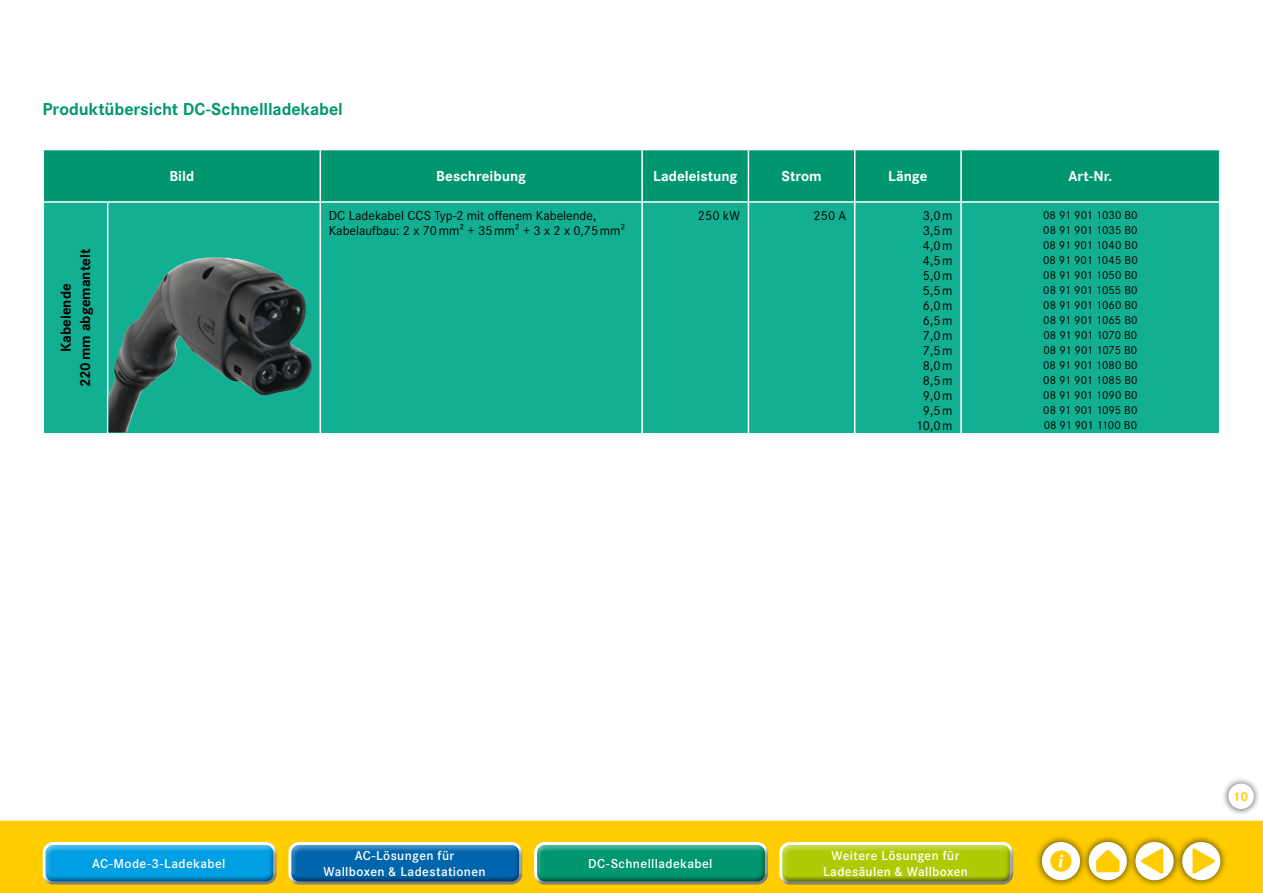
<style>
.page{position:relative;width:1263px;height:893px;background:#fff}
.page>*{position:absolute;margin:0;border:0;box-sizing:border-box;transform-origin:0 0}
.CD_HARTING___Subline{font:700 18px "Corporate S Pro";letter-spacing:-.005em;color:#009770}
.CD_HARTING___Tabelle{font:700 15px "Corporate S Pro";color:#fff}
.CD_HARTING___Tabelle-2{font:700 15px/19.2px "Corporate S Pro";color:#000;text-align:center}
.CD_HARTING_-_Tabelle{font:13.5px "Corporate S Pro";color:#000}
.t1{font:600 13.5px/16.2px "Corporate S Pro";letter-spacing:.025em;color:#fff;text-align:center}
.t2{font:700 13.5px "Corporate S Pro";color:#fc0}
.CD_HARTING_-_Table_c{font:12px "Corporate S Pro";letter-spacing:.005em;color:#000}
.CD_HARTING_-_Table_c-2{font:12px "Corporate S Pro";letter-spacing:-.015em;color:#000}
</style>
<div class="page">
<div style="left:0;top:821px;width:1263px;height:72px;background:#fc0"></div>
<div style="left:1221px;top:776px;width:40px;height:40px;background:#000;opacity:.75"></div>
<div style="left:1228px;top:783px;width:26px;height:26px;background:#fff;border-radius:50%"></div>
<div style="left:33px;top:833px;width:249px;height:51px;background:#fc0"></div>
<div style="left:37px;top:842px;width:248px;height:51px;background:#000;opacity:.5"></div>
<div style="left:279px;top:833px;width:249px;height:51px;background:#fc0"></div>
<div style="left:283px;top:842px;width:248px;height:51px;background:#000;opacity:.5"></div>
<div style="left:525px;top:833px;width:248px;height:51px;background:#fc0"></div>
<div style="left:529px;top:842px;width:248px;height:51px;background:#000;opacity:.5"></div>
<div style="left:770px;top:833px;width:249px;height:51px;background:#fc0"></div>
<div style="left:774px;top:842px;width:248px;height:51px;background:#000;opacity:.5"></div>
<div style="left:1081px;top:835px;width:53px;height:53px;background:#000;opacity:.75"></div>
<div style="left:1089px;top:842px;width:38px;height:38px;background:#fff;border-radius:50%"></div>
<svg style="left:1096px;top:850px;width:23px;height:22px"></svg>
<div style="left:1035px;top:835px;width:53px;height:53px;background:#000;opacity:.75"></div>
<div style="left:1042px;top:842px;width:38px;height:38px;background:#fff;border-radius:50%"></div>
<svg style="left:1050px;top:850px;width:21px;height:22px"></svg>
<div style="left:1174px;top:834px;width:53px;height:53px;background:#000;opacity:.75"></div>
<div style="left:1182px;top:842px;width:38px;height:38px;background:#fff;border-radius:50%"></div>
<svg style="left:1192px;top:848px;width:23px;height:26px"></svg>
<div style="left:1128px;top:835px;width:53px;height:53px;background:#000;opacity:.75"></div>
<div style="left:1135px;top:842px;width:39px;height:38px;background:#fff;border-radius:50%"></div>
<svg style="left:1141px;top:848px;width:22px;height:26px"></svg>
<div style="left:44px;top:150px;width:1175px;height:51px;background:#009770"></div>
<svg style="left:44px;top:203px;width:1175px;height:230px;background:#16a78c"></svg>
<hr style="left:641px;top:150px;width:2px;height:51px;background:#fff">
<hr style="left:748px;top:150px;width:1px;height:51px;background:#fff">
<hr style="left:854px;top:150px;width:1px;height:51px;background:#fff">
<hr style="left:748px;top:203px;width:1px;height:230px;background:#fff">
<hr style="left:960px;top:150px;width:2px;height:51px;background:#fff">
<hr style="left:107px;top:203px;width:1px;height:230px;background:#fff">
<hr style="left:641px;top:203px;width:2px;height:230px;background:#fff">
<hr style="left:854px;top:203px;width:1px;height:230px;background:#fff">
<hr style="left:320px;top:150px;width:1px;height:51px;background:#fff">
<hr style="left:320px;top:203px;width:1px;height:230px;background:#fff">
<hr style="left:960px;top:203px;width:2px;height:230px;background:#fff">
<img style="left:179px;top:257px;width:32px;height:8px">
<p class="CD_HARTING___Subline" style="left:43px;top:95px;width:302px">Produktübersicht DC-Schnellladekabel</p>
<p class="CD_HARTING___Tabelle-2" style="left:55px;top:387px;width:139px;rotate:-90deg">Kabelende<br>220 mm abgemantelt</p>
<p class="CD_HARTING___Tabelle" style="left:169px;top:164px;width:26px">Bild</p>
<p class="CD_HARTING___Tabelle" style="left:436px;top:164px;width:91px">Beschreibung</p>
<p class="CD_HARTING___Tabelle" style="left:653px;top:164px;width:86px">Ladeleistung</p>
<p class="CD_HARTING___Tabelle" style="left:781px;top:164px;width:42px">Strom</p>
<p class="CD_HARTING___Tabelle" style="left:888px;top:164px;width:41px">Länge</p>
<p class="CD_HARTING___Tabelle" style="left:1068px;top:164px;width:45px">Art-Nr.</p>
<p class="CD_HARTING_-_Tabelle" style="left:329px;top:205px;width:269px">DC Ladekabel CCS Typ-2 mit offenem Kabelende,</p>
<p class="CD_HARTING_-_Tabelle" style="left:329px;top:220px;width:298px">Kabelaufbau: 2 x 70 mm² + 35 mm² + 3 x 2 x 0,75 mm²</p>
<p class="CD_HARTING_-_Tabelle" style="left:698px;top:205px;width:43px">250 kW</p>
<p class="CD_HARTING_-_Tabelle" style="left:814px;top:205px;width:34px">250 A</p>
<p class="CD_HARTING_-_Tabelle" style="left:923px;top:205px;width:31px">3,0 m</p>
<p class="CD_HARTING_-_Tabelle" style="left:923px;top:220px;width:31px">3,5 m</p>
<p class="CD_HARTING_-_Tabelle" style="left:923px;top:235px;width:31px">4,0 m</p>
<p class="CD_HARTING_-_Tabelle" style="left:923px;top:250px;width:31px">4,5 m</p>
<p class="CD_HARTING_-_Tabelle" style="left:923px;top:265px;width:31px">5,0 m</p>
<p class="CD_HARTING_-_Tabelle" style="left:923px;top:280px;width:31px">5,5 m</p>
<p class="CD_HARTING_-_Tabelle" style="left:923px;top:295px;width:31px">6,0 m</p>
<p class="CD_HARTING_-_Tabelle" style="left:923px;top:310px;width:31px">6,5 m</p>
<p class="CD_HARTING_-_Tabelle" style="left:923px;top:325px;width:31px">7,0 m</p>
<p class="CD_HARTING_-_Tabelle" style="left:923px;top:340px;width:31px">7,5 m</p>
<p class="CD_HARTING_-_Tabelle" style="left:923px;top:355px;width:31px">8,0 m</p>
<p class="CD_HARTING_-_Tabelle" style="left:923px;top:370px;width:31px">8,5 m</p>
<p class="CD_HARTING_-_Tabelle" style="left:923px;top:385px;width:31px">9,0 m</p>
<p class="CD_HARTING_-_Tabelle" style="left:923px;top:400px;width:31px">9,5 m</p>
<p class="CD_HARTING_-_Tabelle" style="left:916px;top:415px;width:38px">10,0 m</p>
<p class="CD_HARTING_-_Table_c" style="left:1043px;top:206px;width:96px">08 91 901 1030 B0</p>
<p class="CD_HARTING_-_Table_c" style="left:1043px;top:221px;width:96px">08 91 901 1035 B0</p>
<p class="CD_HARTING_-_Table_c" style="left:1043px;top:236px;width:96px">08 91 901 1040 B0</p>
<p class="CD_HARTING_-_Table_c" style="left:1043px;top:251px;width:96px">08 91 901 1045 B0</p>
<p class="CD_HARTING_-_Table_c" style="left:1043px;top:266px;width:96px">08 91 901 1050 B0</p>
<p class="CD_HARTING_-_Table_c" style="left:1043px;top:281px;width:96px">08 91 901 1055 B0</p>
<p class="CD_HARTING_-_Table_c" style="left:1043px;top:296px;width:96px">08 91 901 1060 B0</p>
<p class="CD_HARTING_-_Table_c" style="left:1043px;top:311px;width:96px">08 91 901 1065 B0</p>
<p class="CD_HARTING_-_Table_c-2" style="left:1043px;top:326px;width:95px">08 91 901 1070 B0</p>
<p class="CD_HARTING_-_Table_c-2" style="left:1043px;top:341px;width:95px">08 91 901 1075 B0</p>
<p class="CD_HARTING_-_Table_c" style="left:1043px;top:356px;width:96px">08 91 901 1080 B0</p>
<p class="CD_HARTING_-_Table_c" style="left:1043px;top:371px;width:96px">08 91 901 1085 B0</p>
<p class="CD_HARTING_-_Table_c" style="left:1043px;top:386px;width:96px">08 91 901 1090 B0</p>
<p class="CD_HARTING_-_Table_c" style="left:1043px;top:401px;width:96px">08 91 901 1095 B0</p>
<p class="CD_HARTING_-_Table_c" style="left:1044px;top:416px;width:95px">08 91 901 1100 B0</p>
<p class="t1" style="left:92px;top:854px;width:135px">AC-Mode-3-Ladekabel</p>
<p class="t1" style="left:323px;top:846px;width:164px">AC-Lösungen für<br>Wallboxen &amp; Ladestationen</p>
<p class="t1" style="left:588px;top:854px;width:126px">DC-Schnellladekabel</p>
<p class="t1" style="left:823px;top:846px;width:146px">Weitere Lösungen für<br>Ladesäulen &amp; Wallboxen</p>
<p class="t2" style="left:1232px;top:786px;width:17px">10</p>
</div>
